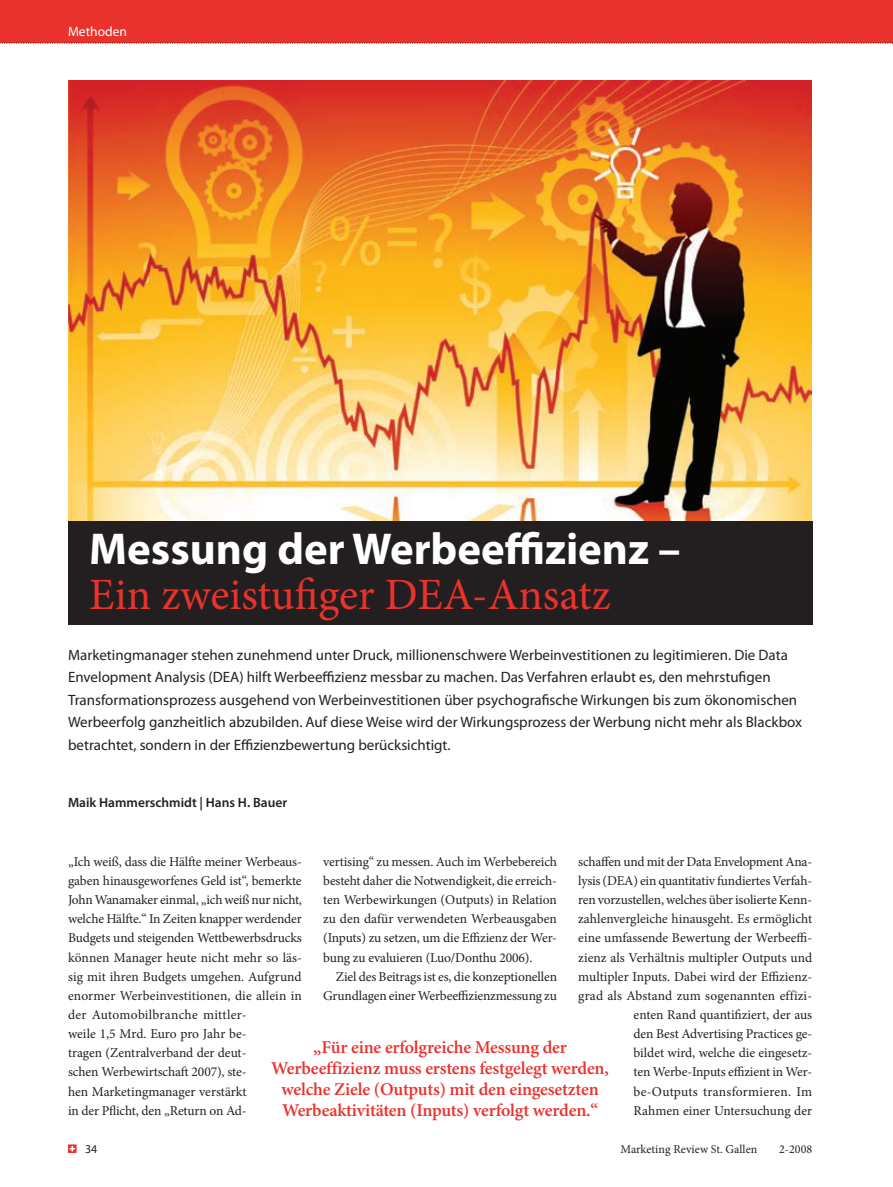
<style>
.page{position:relative;width:893px;height:1187px;background:#fff}
.page>*{position:absolute;margin:0;border:0;box-sizing:border-box;transform-origin:0 0}
.t1{font:700 44.85px "Myriad Pro";color:#fff}
.t2{font:44.85px "Minion Pro";color:#ea322d}
.t3{font:600 18px/21px "Minion Pro";letter-spacing:-.015em;color:#ea322d;text-align:center}
.t4{font:15px/22.5px "Myriad Pro";color:#231f20}
.t5{font:13.5px/19.2px "Minion Pro";letter-spacing:-.01em;color:#231f20;text-align:right}
.t6{font:600 13.5px "Myriad Pro";color:#231f20}
.t7{font:13.5px "Myriad Pro";color:#fff}
.t8{font:12px "Minion Pro";color:#231f20}
.t9{font:12px "Myriad Pro";color:#231f20}
</style>
<div class="page">
<div style="left:0;top:0;width:893px;height:43px;background:#ea322d"></div>
<svg style="left:68px;top:1144px;width:9px;height:8px"></svg>
<svg style="left:0;top:43px;width:893px;height:1px"></svg>
<img style="left:68px;top:81px;width:744px;height:440px">
<div style="left:68px;top:521px;width:744px;height:104px;background:#231f20"></div>
<p class="t7" style="left:68px;top:23px;width:60px">Methoden</p>
<h1 class="t1" style="left:89px;top:520px;width:593px">Messung der Werbeeffizienz –</h1>
<h1 class="t2" style="left:89px;top:564px;width:523px">Ein zweistufiger DEA-Ansatz</h1>
<p class="t4" style="left:68px;top:643px;width:736px">Marketingmanager stehen zunehmend unter Druck, millionenschwere Werbeinvestitionen zu legitimieren. Die Data Envelopment Analysis (DEA) hilft Werbeeffizienz messbar zu machen. Das Verfahren erlaubt es, den mehrstufigen Transformationsprozess ausgehend von Werbeinvestitionen über psychografische Wirkungen bis zum ökonomischen Werbeerfolg ganzheitlich abzubilden. Auf diese Weise wird der Wirkungsprozess der Werbung nicht mehr als Blackbox betrachtet, sondern in der Effizienzbewertung berücksichtigt.</p>
<p class="t6" style="left:68px;top:793px;width:221px">Maik Hammerschmidt | Hans H. Bauer</p>
<p class="t5" style="left:68px;top:851px;width:235px;text-align:left">„Ich weiß, dass die Hälfte meiner Werbeaus&shy;gaben hinausgeworfenes Geld ist“, bemerkte John Wanamaker einmal, „ich weiß nur nicht, welche Hälfte.“ In Zeiten knapper werdender Budgets und steigenden Wettbewerbsdrucks können Manager heute nicht mehr so läs&shy;sig mit ihren Budgets umgehen. Aufgrund enormer Werbeinvestitionen, die allein in der Automobilbranche mittler-<br>weile 1,5 Mrd. Euro pro Jahr be-<br>tragen (Zentralverband der deut-<br>schen Werbewirtschaft 2007), ste-<br>hen Marketingmanager verstärkt<br>in der Pflicht, den „Return on Ad-</p>
<p class="t5" style="left:323px;top:851px;width:235px;text-align:justify">vertising“ zu messen. Auch im Werbebereich besteht daher die Notwendigkeit, die erreich&shy;ten Werbewirkungen (Outputs) in Relation zu den dafür verwendeten Werbeausgaben (Inputs) zu setzen, um die Effizienz der Wer&shy;bung zu evaluieren (Luo/Donthu 2006).</p>
<p class="t5" style="left:578px;top:851px;width:236px">schaffen und mit der Data Envelopment Ana&shy;lysis (DEA) ein quantitativ fundiertes Verfah&shy;ren vorzustellen, welches über isolierte Kenn&shy;zahlenvergleiche hinausgeht. Es ermöglicht eine umfassende Bewertung der Werbeeffi&shy;zienz als Verhältnis multipler Outputs und multipler Inputs. Dabei wird der Effizienz&shy;grad als Abstand zum sogenannten effizi&shy;enten Rand quantifiziert, der aus<br>den Best Advertising Practices ge-<br>bildet wird, welche die eingesetz-<br>ten Werbe-Inputs effizient in Wer&shy;be-Outputs transformieren. Im<br>Rahmen einer Untersuchung der</p>
<p class="t5" style="left:323px;top:966px;width:235px">Ziel des Beitrags ist es, die konzeptionellen<br>Grundlagen einer Werbeeffizienzmessung zu</p>
<h2 class="t3" style="left:271px;top:1036px;width:339px">„Für eine erfolgreiche Messung der Werbeeffizienz muss erstens festgelegt werden, welche Ziele (Outputs) mit den eingesetzten Werbeaktivitäten (Inputs) verfolgt werden.“</h2>
<p class="t9" style="left:85px;top:1141px;width:14px">34</p>
<p class="t8" style="left:621px;top:1140px;width:138px">Marketing Review St. Gallen</p>
<p class="t8" style="left:779px;top:1140px;width:35px">2-2008</p>
</div>
